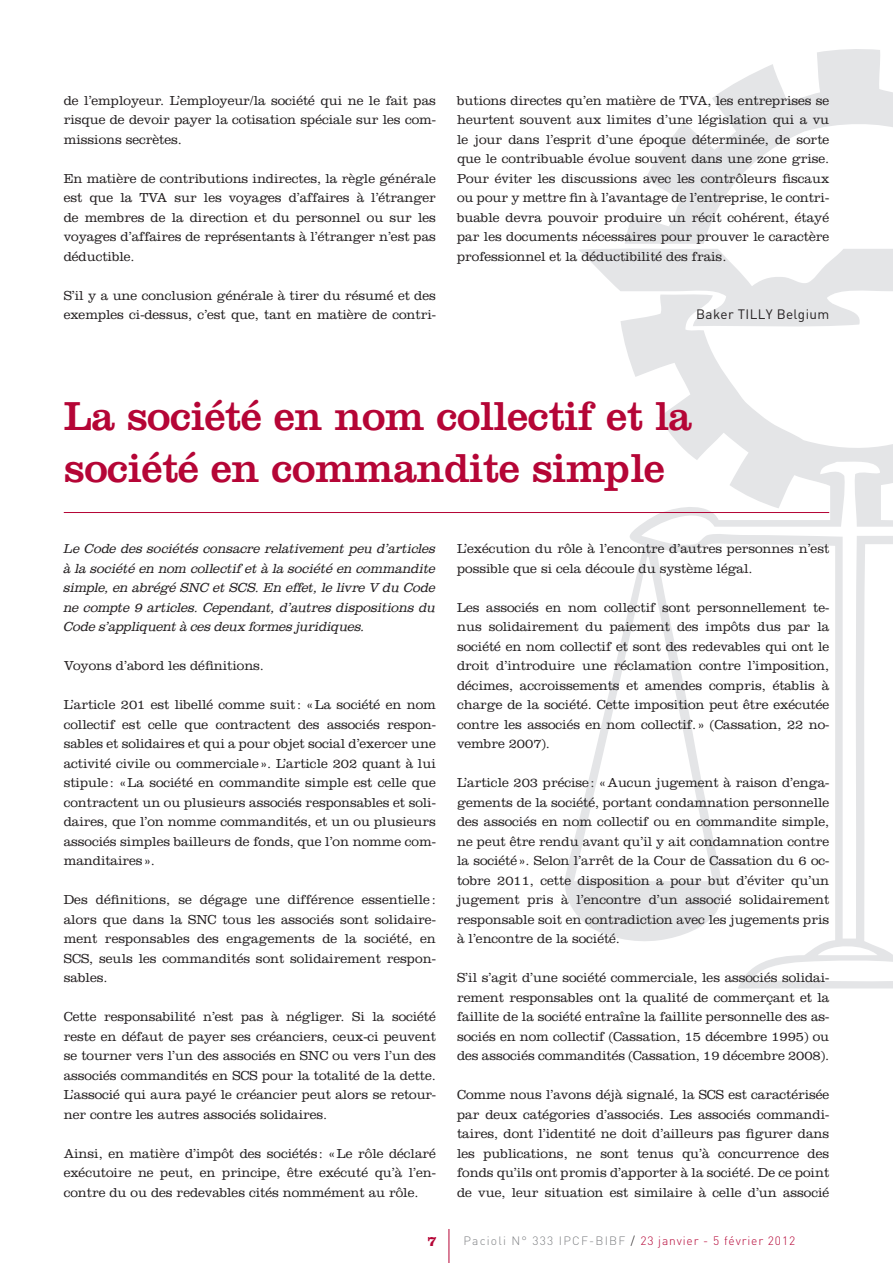
<style>
.page{position:relative;width:893px;height:1263px;background:#fff}
.page>*{position:absolute;margin:0;border:0;box-sizing:border-box;transform-origin:0 0}
.t1{font:42px/52.5px "Clarendon LT Std";letter-spacing:-.01em;color:#b50536}
.t2{font:700 14.85px "Clarendon LT Std";color:#b50536}
.t3{font:300 13.5px/19.5px "Clarendon LT Std";letter-spacing:-.005em;color:#231f20;text-align:justify}
.t4{font:italic 300 13.5px/19.5px "Clarendon Std";letter-spacing:-.005em;color:#231f20;text-align:justify}
.t5{font:13.5px "DIN";letter-spacing:.025em;color:#231f20}
.t6{font:300 12px "DIN";letter-spacing:.07em;color:#b50536}
.s1{color:#808285}
.s2{color:#231f20}
</style>
<div class="page">
<svg style="left:565px;top:49px;width:328px;height:939px"></svg>
<hr style="left:449px;top:1229px;width:1px;height:34px;background:#b50536">
<hr style="left:64px;top:512px;width:765px;height:1px;background:#b50536">
<p class="t3" style="left:64px;top:92px;width:374px">de l’employeur. L’employeur/la société qui ne le fait pas risque de devoir payer la cotisation spéciale sur les com&shy;missions secrètes.</p>
<p class="t3" style="left:64px;top:170px;width:374px">En matière de contributions indirectes, la règle générale est que la TVA sur les voyages d’affaires à l’étranger de membres de la direction et du personnel ou sur les voyages d’affaires de représentants à l’étranger n’est pas déductible.</p>
<p class="t3" style="left:64px;top:287px;width:374px">S’il y a une conclusion générale à tirer du résumé et des exemples ci-dessus, c’est que, tant en matière de contri-</p>
<p class="t3" style="left:457px;top:92px;width:374px">butions directes qu’en matière de TVA, les entreprises se heurtent souvent aux limites d’une législation qui a vu le jour dans l’esprit d’une époque déterminée, de sorte que le contribuable évolue souvent dans une zone grise.<br>Pour éviter les discussions avec les contrôleurs fiscaux ou pour y mettre fin à l’avantage de l’entreprise, le contri&shy;buable devra pouvoir produire un récit cohérent, étayé par les documents nécessaires pour prouver le caractère professionnel et la déductibilité des frais.</p>
<p class="t5" style="left:696px;top:309px;width:134px">Baker TILLY Belgium</p>
<h1 class="t1" style="left:64px;top:393px;width:630px">La société en nom collectif et la société en commandite simple</h1>
<p class="t4" style="left:64px;top:539px;width:374px">Le Code des sociétés consacre relativement peu d’articles à la société en nom collectif et à la société en commandite simple, en abrégé SNC et SCS. En effet, le livre V du Code ne compte 9 articles. Cependant, d’autres dispositions du Code s’appliquent à ces deux formes juridiques.</p>
<p class="t3" style="left:64px;top:657px;width:202px">Voyons d’abord les définitions.</p>
<p class="t3" style="left:64px;top:696px;width:374px">L’article 201 est libellé comme suit : « La société en nom collectif est celle que contractent des associés respon&shy;sables et solidaires et qui a pour objet social d’exercer une activité civile ou commerciale ». L’article 202 quant à lui stipule : « La société en commandite simple est celle que contractent un ou plusieurs associés responsables et soli&shy;daires, que l’on nomme commandités, et un ou plusieurs associés simples bailleurs de fonds, que l’on nomme com&shy;manditaires ».</p>
<p class="t3" style="left:64px;top:891px;width:374px">Des définitions, se dégage une différence essentielle : alors que dans la SNC tous les associés sont solidaire&shy;ment responsables des engagements de la société, en SCS, seuls les commandités sont solidairement respon&shy;sables.</p>
<p class="t3" style="left:64px;top:1008px;width:374px">Cette responsabilité n’est pas à négliger. Si la société reste en défaut de payer ses créanciers, ceux-ci peuvent se tourner vers l’un des associés en SNC ou vers l’un des associés commandités en SCS pour la totalité de la dette.<br>L’associé qui aura payé le créancier peut alors se retour&shy;ner contre les autres associés solidaires.</p>
<p class="t3" style="left:64px;top:1145px;width:374px">Ainsi, en matière d’impôt des sociétés : « Le rôle déclaré exécutoire ne peut, en principe, être exécuté qu’à l’en&shy;contre du ou des redevables cités nommément au rôle.</p>
<p class="t3" style="left:457px;top:540px;width:374px">L’exécution du rôle à l’encontre d’autres personnes n’est possible que si cela découle du système légal.</p>
<p class="t3" style="left:457px;top:599px;width:374px">Les associés en nom collectif sont personnellement te&shy;nus solidairement du paiement des impôts dus par la société en nom collectif et sont des redevables qui ont le droit d’introduire une réclamation contre l’imposition, décimes, accroissements et amendes compris, établis à charge de la société. Cette imposition peut être exécutée contre les associés en nom collectif. » (Cassation, 22 no&shy;vembre 2007).</p>
<p class="t3" style="left:457px;top:774px;width:374px">L’article 203 précise : « Aucun jugement à raison d’enga&shy;gements de la société, portant condamnation personnelle des associés en nom collectif ou en commandite simple, ne peut être rendu avant qu’il y ait condamnation contre la société ». Selon l’arrêt de la Cour de Cassation du 6 oc&shy;tobre 2011, cette disposition a pour but d’éviter qu’un jugement pris à l’encontre d’un associé solidairement responsable soit en contradiction avec les jugements pris à l’encontre de la société.</p>
<p class="t3" style="left:457px;top:969px;width:374px">S’il s’agit d’une société commerciale, les associés solidai&shy;rement responsables ont la qualité de commerçant et la faillite de la société entraîne la faillite personnelle des as&shy;sociés en nom collectif (Cassation, 15 décembre 1995) ou des associés commandités (Cassation, 19 décembre 2008).</p>
<p class="t3" style="left:457px;top:1086px;width:374px">Comme nous l’avons déjà signalé, la SCS est caractérisée par deux catégories d’associés. Les associés commandi&shy;taires, dont l’identité ne doit d’ailleurs pas figurer dans les publications, ne sont tenus qu’à concurrence des fonds qu’ils ont promis d’apporter à la société. De ce point de vue, leur situation est similaire à celle d’un associé</p>
<p class="t2" style="left:427px;top:1232px;width:11px">7</p>
<p class="t6" style="left:463px;top:1233px;width:333px"><span class="s1">Pacioli N° 333 IPCF-BIBF</span> <span class="s2">/</span> 23 janvier - 5 février 2012</p>
</div>
